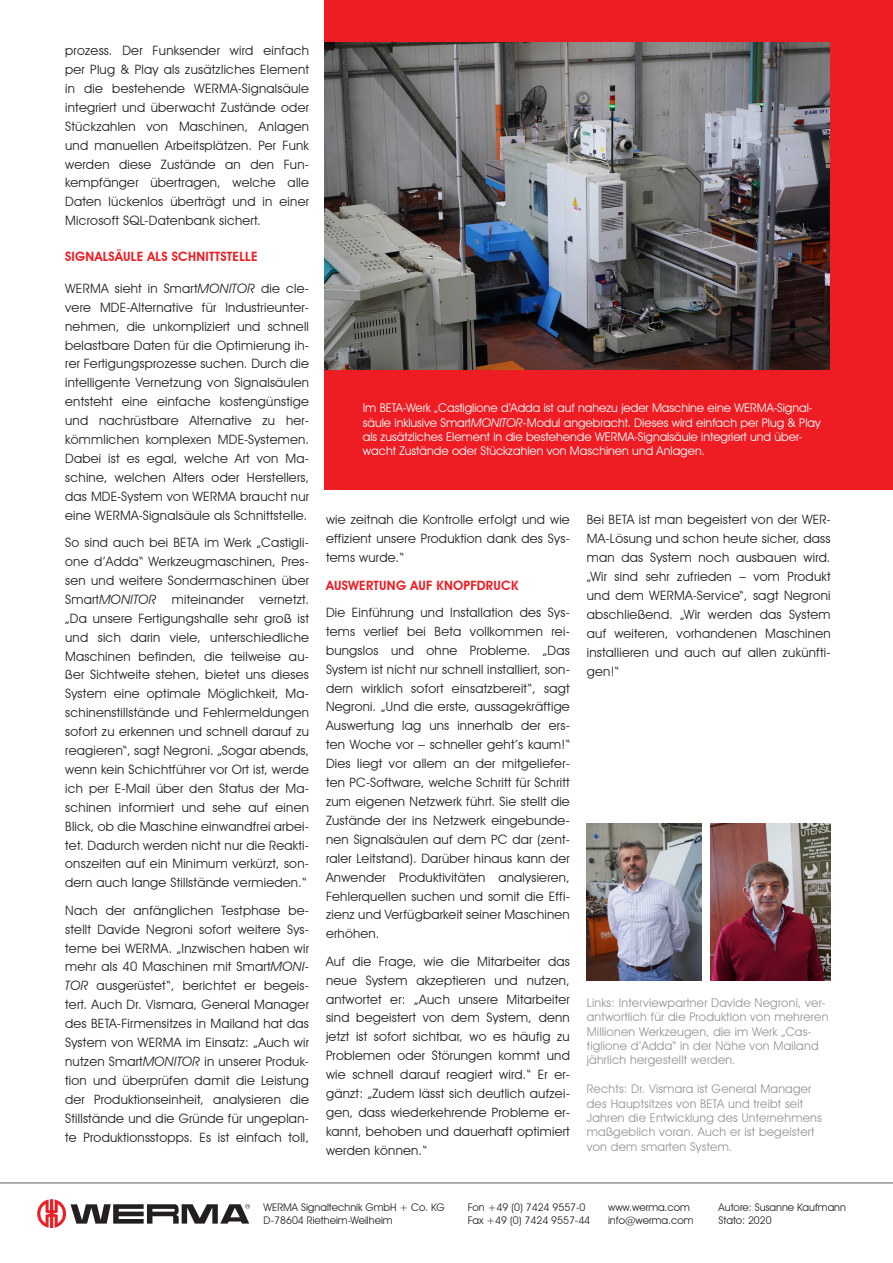
<style>
.page{position:relative;width:893px;height:1263px;background:#fff}
.page>*{position:absolute;margin:0;border:0;box-sizing:border-box;transform-origin:0 0}
.Fließtext{font:12.9px/18.9px "Avant Garde IT Cby BT";letter-spacing:.02em;color:#231f20;text-align:justify}
.Headline_Fließ{font:600 12.9px "Avant Garde IT Cby BT";letter-spacing:.02em;color:#ee1d23}
.Fließtext-2{font:600 12.9px "Avant Garde IT Cby BT";letter-spacing:.02em;color:#ee1d23}
.Bildunterschrift{font:12px/14.4px "Avant Garde IT Cby BT";letter-spacing:.02em;color:#939598}
.Bildunterschrift-wei{font:12px/14.4px "Avant Garde IT Cby BT";color:#fff}
.t1{font:10.5px/12.6px "Avant Garde IT Cby BT";color:#231f20}
.s1{font-style:italic}
</style>
<div class="page">
<hr style="left:0;top:1182px;width:893px;height:2px;background:#939598">
<svg style="left:37px;top:1199px;width:213px;height:29px"></svg>
<div style="left:325px;top:0;width:568px;height:489px;background:#ee1d23"></div>
<img style="left:325px;top:43px;width:504px;height:327px">
<img style="left:587px;top:824px;width:114px;height:156px">
<img style="left:710px;top:824px;width:121px;height:156px">
<p class="Fließtext" style="left:65px;top:41px;width:245px">prozess. Der Funksender wird einfach per Plug &amp; Play als zusätzliches Element in die bestehende WERMA-Signalsäule integriert und überwacht Zustände oder Stückzahlen von Maschinen, Anlagen und manuellen Arbeitsplätzen. Per Funk werden diese Zustände an den Fun&shy;kempfänger übertragen, welche alle Daten lückenlos überträgt und in einer Microsoft SQL-Datenbank sichert.</p>
<p class="Headline_Fließ" style="left:65px;top:249px;width:194px">SIGNALSÄULE ALS SCHNITTSTELLE</p>
<p class="Fließtext" style="left:65px;top:279px;width:245px">WERMA sieht in Smart<span class="s1">MONITOR</span> die cle&shy;vere MDE-Alternative für Industrieunter&shy;nehmen, die unkompliziert und schnell belastbare Daten für die Optimierung ih&shy;rer Fertigungsprozesse suchen. Durch die intelligente Vernetzung von Signalsäulen entsteht eine einfache kostengünstige und nachrüstbare Alternative zu her&shy;kömmlichen komplexen MDE-Systemen.<br>Dabei ist es egal, welche Art von Ma&shy;schine, welchen Alters oder Herstellers, das MDE-System von WERMA braucht nur eine WERMA-Signalsäule als Schnittstelle.</p>
<p class="Fließtext" style="left:65px;top:533px;width:245px">So sind auch bei BETA im Werk „Castigli&shy;one d’Adda“ Werkzeugmaschinen, Pres&shy;sen und weitere Sondermaschinen über Smart<span class="s1">MONITOR</span> miteinander vernetzt. „Da unsere Fertigungshalle sehr groß ist und sich darin viele, unterschiedliche Maschinen befinden, die teilweise au&shy;ßer Sichtweite stehen, bietet uns dieses System eine optimale Möglichkeit, Ma&shy;schinenstillstände und Fehlermeldungen sofort zu erkennen und schnell darauf zu reagieren“, sagt Negroni. „Sogar abends, wenn kein Schichtführer vor Ort ist, werde ich per E-Mail über den Status der Ma&shy;schinen informiert und sehe auf einen Blick, ob die Maschine einwandfrei arbei&shy;tet. Dadurch werden nicht nur die Reakti&shy;onszeiten auf ein Minimum verkürzt, son&shy;dern auch lange Stillstände vermieden.“</p>
<p class="Fließtext" style="left:65px;top:900px;width:245px">Nach der anfänglichen Testphase be&shy;stellt Davide Negroni sofort weitere Sys&shy;teme bei WERMA. „Inzwischen haben wir mehr als 40 Maschinen mit Smart<span class="s1">MONI-TOR</span> ausgerüstet“, berichtet er begeis&shy;tert. Auch Dr. Vismara, General Manager des BETA-Firmensitzes in Mailand hat das System von WERMA im Einsatz: „Auch wir nutzen Smart<span class="s1">MONITOR</span> in unserer Produk&shy;tion und überprüfen damit die Leistung der Produktionseinheit, analysieren die Stillstände und die Gründe für ungeplan&shy;te Produktionsstopps. Es ist einfach toll,</p>
<p class="Bildunterschrift-wei" style="left:363px;top:401px;width:459px">Im BETA-Werk „Castiglione d‘Adda ist auf nahezu jeder Maschine eine WERMA-Signal&shy;säule inklusive Smart<span class="s1">MONITOR</span>-Modul angebracht. Dieses wird einfach per Plug &amp; Play als zusätzliches Element in die bestehende WERMA-Signalsäule integriert und über&shy;wacht Zustände oder Stückzahlen von Maschinen und Anlagen.</p>
<p class="Fließtext" style="left:326px;top:510px;width:245px">wie zeitnah die Kontrolle erfolgt und wie effizient unsere Produktion dank des Sys&shy;tems wurde.“</p>
<p class="Fließtext-2" style="left:326px;top:577px;width:194px">AUSWERTUNG AUF KNOPFDRUCK</p>
<p class="Fließtext" style="left:326px;top:603px;width:245px">Die Einführung und Installation des Sys&shy;tems verlief bei Beta vollkommen rei&shy;bungslos und ohne Probleme. „Das System ist nicht nur schnell installiert, son&shy;dern wirklich sofort einsatzbereit“, sagt Negroni. „Und die erste, aussagekräftige Auswertung lag uns innerhalb der ers&shy;ten Woche vor – schneller geht’s kaum!“ Dies liegt vor allem an der mitgeliefer&shy;ten PC-Software, welche Schritt für Schritt zum eigenen Netzwerk führt. Sie stellt die Zustände der ins Netzwerk eingebunde&shy;nen Signalsäulen auf dem PC dar (zent&shy;raler Leitstand). Darüber hinaus kann der Anwender Produktivitäten analysieren, Fehlerquellen suchen und somit die Effi&shy;zienz und Verfügbarkeit seiner Maschinen erhöhen.</p>
<p class="Fließtext" style="left:326px;top:951px;width:245px">Auf die Frage, wie die Mitarbeiter das neue System akzeptieren und nutzen, antwortet er: „Auch unsere Mitarbeiter sind begeistert von dem System, denn jetzt ist sofort sichtbar, wo es häufig zu Problemen oder Störungen kommt und wie schnell darauf reagiert wird.“ Er er&shy;gänzt: „Zudem lässt sich deutlich aufzei&shy;gen, dass wiederkehrende Probleme er&shy;kannt, behoben und dauerhaft optimiert werden können.“</p>
<p class="Fließtext" style="left:587px;top:510px;width:245px">Bei BETA ist man begeistert von der WER-MA-Lösung und schon heute sicher, dass man das System noch ausbauen wird. „Wir sind sehr zufrieden – vom Produkt und dem WERMA-Service“, sagt Negroni abschließend. „Wir werden das System auf weiteren, vorhandenen Maschinen installieren und auch auf allen zukünfti&shy;gen!“</p>
<p class="Bildunterschrift" style="left:587px;top:995px;width:243px">Links: Interviewpartner Davide Negroni, ver&shy;antwortlich für die Produktion von mehreren Millionen Werkzeugen, die im Werk „Cas&shy;tiglione d’Adda“ in der Nähe von Mailand jährlich hergestellt werden.</p>
<p class="Bildunterschrift" style="left:587px;top:1081px;width:237px">Rechts: Dr. Vismara ist General Manager des Hauptsitzes von BETA und treibt seit Jahren die Entwicklung des Unternehmens maßgeblich voran. Auch er ist begeistert von dem smarten System.</p>
<p class="t1" style="left:264px;top:1201px;width:183px">WERMA Signaltechnik GmbH + Co. KG<br>D-78604 Rietheim-Weilheim</p>
<p class="t1" style="left:468px;top:1201px;width:124px">Fon +49 (0) 7424 9557-0<br>Fax +49 (0) 7424 9557-44</p>
<p class="t1" style="left:608px;top:1201px;width:87px">www.werma.com info@werma.com</p>
<p class="t1" style="left:719px;top:1201px;width:129px">Autore: Susanne Kaufmann<br>Stato: 2020</p>
</div>
